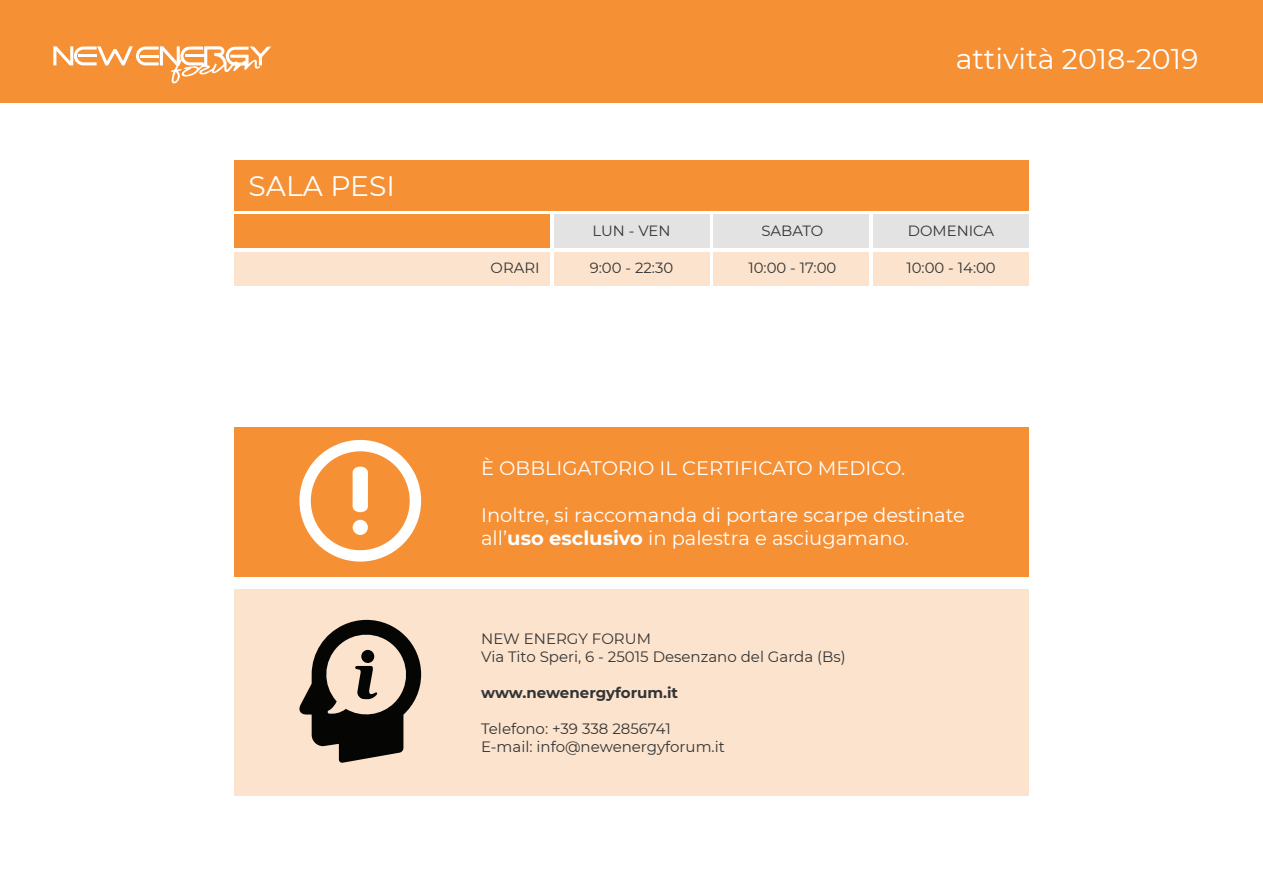
<style>
.page{position:relative;width:1263px;height:893px;background:#fff}
.page>*{position:absolute;margin:0;border:0;box-sizing:border-box;transform-origin:0 0}
.t1{font:28.5px "Montserrat";color:#fff}
.t2{font:28.2px "Montserrat";color:#fff}
.t3{font:19.5px/23.4px "Montserrat";color:#fff}
.t4{font:15px/18px "Montserrat";color:#333434}
.t5{font:700 15px "Montserrat";color:#333434}
.t6{font:14.85px "Montserrat";color:#333434}
.s1{font-weight:700}
</style>
<div class="page">
<div style="left:0;top:0;width:1263px;height:102px;background:#f69035"></div>
<div style="left:234px;top:428px;width:795px;height:149px;background:#f69035"></div>
<div style="left:234px;top:589px;width:795px;height:207px;background:#fce3cd"></div>
<svg style="left:299px;top:440px;width:122px;height:122px"></svg>
<div style="left:554px;top:214px;width:155px;height:34px;background:#e2e3e2"></div>
<div style="left:713px;top:214px;width:156px;height:34px;background:#e2e3e2"></div>
<div style="left:873px;top:214px;width:156px;height:34px;background:#e2e3e2"></div>
<div style="left:234px;top:252px;width:315px;height:34px;background:#fce3cd"></div>
<div style="left:234px;top:215px;width:315px;height:33px;background:#f69035"></div>
<div style="left:554px;top:252px;width:155px;height:34px;background:#fce3cd"></div>
<div style="left:713px;top:252px;width:156px;height:34px;background:#fce3cd"></div>
<div style="left:873px;top:252px;width:156px;height:34px;background:#fce3cd"></div>
<div style="left:234px;top:160px;width:795px;height:50px;background:#f69035"></div>
<svg style="left:299px;top:620px;width:122px;height:143px"></svg>
<svg style="left:53px;top:46px;width:218px;height:38px"></svg>
<h2 class="t2" style="left:249px;top:167px;width:148px">SALA PESI</h2>
<p class="t6" style="left:592px;top:220px;width:79px">LUN - VEN</p>
<p class="t6" style="left:491px;top:258px;width:50px">ORARI</p>
<p class="t6" style="left:590px;top:258px;width:85px">9:00 - 22:30</p>
<p class="t6" style="left:761px;top:220px;width:63px">SABATO</p>
<p class="t6" style="left:748px;top:258px;width:89px">10:00 - 17:00</p>
<h1 class="t1" style="left:956px;top:39px;width:244px">attività 2018-2019</h1>
<p class="t6" style="left:908px;top:220px;width:88px">DOMENICA</p>
<p class="t6" style="left:906px;top:258px;width:91px">10:00 - 14:00</p>
<p class="t3" style="left:481px;top:456px;width:426px">È OBBLIGATORIO IL CERTIFICATO MEDICO.</p>
<p class="t3" style="left:481px;top:502px;width:485px">Inoltre, si raccomanda di portare scarpe destinate all’<span class="s1">uso esclusivo</span> in palestra e asciugamano.</p>
<p class="t4" style="left:481px;top:629px;width:366px">NEW ENERGY FORUM<br>Via Tito Speri, 6 - 25015 Desenzano del Garda (Bs)</p>
<p class="t5" style="left:481px;top:681px;width:199px">www.newenergyforum.it</p>
<p class="t4" style="left:481px;top:719px;width:245px">Telefono: +39 338 2856741<br>E-mail: info@newenergyforum.it</p>
</div>
